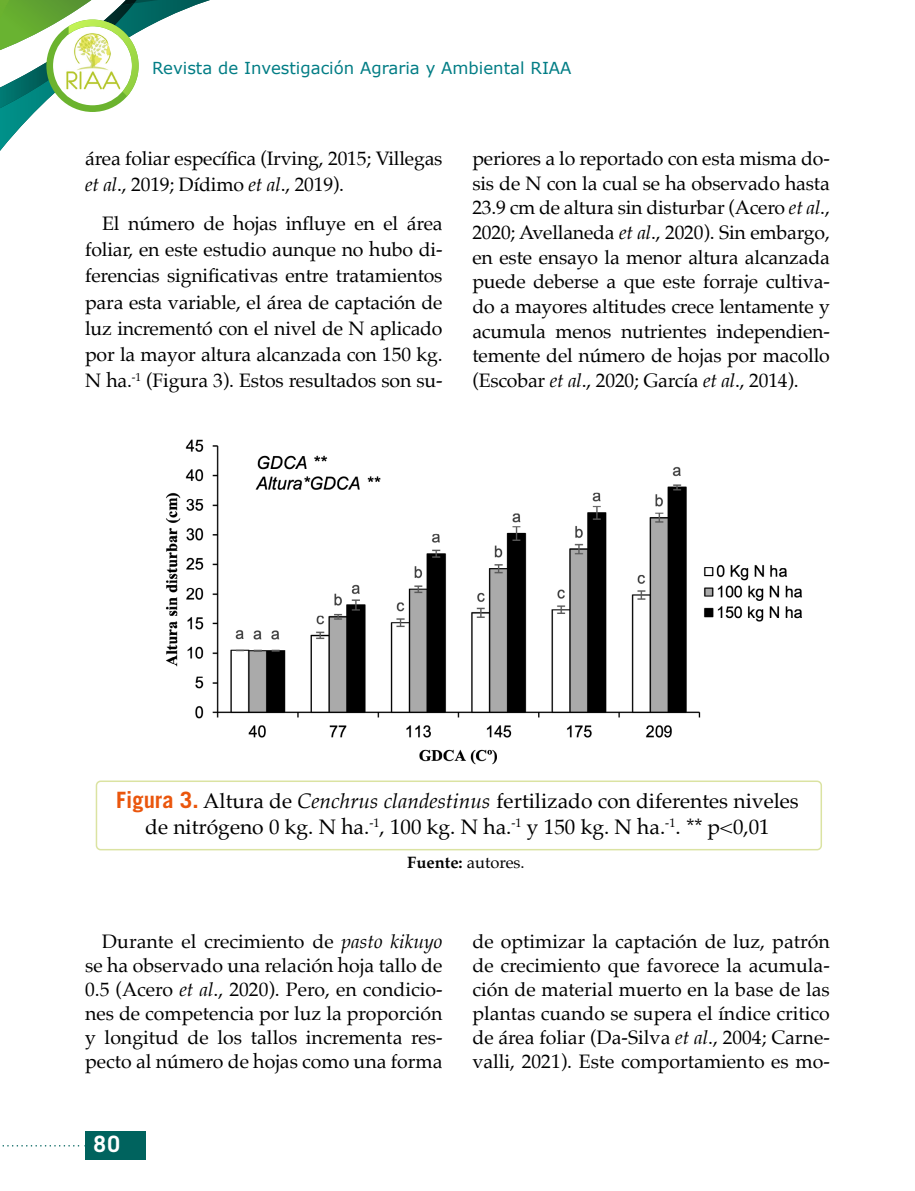
<style>
.page{position:relative;width:915px;height:1191px;background:#fff}
.page>*{position:absolute;margin:0;border:0;box-sizing:border-box;transform-origin:0 0}
.t1{font:700 22.5px "Trade Gothic LT Std";color:#fff}
.t2{font:21px/25.5px "Palatino";color:#000;text-align:center}
.t3{font:19.5px/24px "Palatino";letter-spacing:-.01em;color:#000;text-align:justify}
.t4{font:16.5px "Verdana";color:#027d85}
.t5{font:16.5px "Palatino";color:#000}
.s1{font-style:italic}
.s2{font-family:"Trade Gothic LT Std";font-weight:700;font-size:22.5px;color:#ea560d}
.s3{font-weight:700}
</style>
<div class="page">
<div style="left:86px;top:1131px;width:60px;height:28px;background:#00635e"></div>
<img style="left:0;top:0;width:210px;height:151px">
<img style="left:0;top:104px;width:134px;height:21px">
<svg style="left:0;top:0;width:183px;height:104px"></svg>
<img style="left:0;top:0;width:47px;height:63px">
<div style="left:46px;top:20px;width:93px;height:92px;background:#6bb32e;border-radius:50%"></div>
<div style="left:53px;top:26px;width:79px;height:79px;background:#fff;border-radius:50%"></div>
<img style="left:69px;top:20px;width:70px;height:76px">
<img style="left:76px;top:26px;width:56px;height:66px">
<img style="left:64px;top:33px;width:56px;height:57px">
<svg style="left:2px;top:1145px;width:84px;height:1px"></svg>
<img style="left:166px;top:439px;width:636px;height:326px">
<div style="left:96px;top:780px;width:725px;height:70px;border:2px solid #dbe3a2;border-radius:4px"></div>
<p class="t4" style="left:152px;top:58px;width:421px">Revista de Investigación Agraria y Ambiental RIAA</p>
<p class="t3" style="left:85px;top:145px;width:359px;line-height:26.1px">área foliar específica (Irving, 2015; Villegas <span class="s1">et al</span>., 2019; Dídimo <span class="s1">et al</span>., 2019).</p>
<p class="t3" style="left:85px;top:210px;width:359px;line-height:26.1px;text-indent:17px">El número de hojas influye en el área foliar, en este estudio aunque no hubo di&shy;ferencias significativas entre tratamientos para esta variable, el área de captación de luz incrementó con el nivel de N aplicado por la mayor altura alcanzada con 150 kg.<br>N ha.<sup>-1</sup> (Figura 3). Estos resultados son su-</p>
<p class="t3" style="left:472px;top:146px;width:359px;line-height:24.6px">periores a lo reportado con esta misma do&shy;sis de N con la cual se ha observado hasta 23.9 cm de altura sin disturbar (Acero <span class="s1">et al</span>., 2020; Avellaneda <span class="s1">et al</span>., 2020). Sin embargo, en este ensayo la menor altura alcanzada puede deberse a que este forraje cultiva&shy;do a mayores altitudes crece lentamente y acumula menos nutrientes independien&shy;temente del número de hojas por macollo (Escobar <span class="s1">et al</span>., 2020; García <span class="s1">et al</span>., 2014).</p>
<p class="t2" style="left:116px;top:788px;width:684px"><span class="s2">Figura 3.</span> Altura de <span class="s1">Cenchrus clandestinus</span> fertilizado con diferentes niveles de nitrógeno 0 kg. N ha.<sup>-1</sup>, 100 kg. N ha.<sup>-1</sup> y 150 kg. N ha.<sup>-1</sup>. ** p&lt;0,01</p>
<p class="t5" style="left:407px;top:848px;width:119px"><span class="s3">Fuente:</span> autores.</p>
<p class="t3" style="left:85px;top:928px;width:359px;text-indent:17px">Durante el crecimiento de <span class="s1">pasto kikuyo </span>se ha observado una relación hoja tallo de 0.5 (Acero <span class="s1">et al</span>., 2020). Pero, en condicio&shy;nes de competencia por luz la proporción y longitud de los tallos incrementa res&shy;pecto al número de hojas como una forma</p>
<p class="t3" style="left:472px;top:929px;width:359px">de optimizar la captación de luz, patrón de crecimiento que favorece la acumula&shy;ción de material muerto en la base de las plantas cuando se supera el índice critico de área foliar (Da-Silva <span class="s1">et al</span>., 2004; Carne&shy;valli, 2021). Este comportamiento es mo-</p>
<p class="t1" style="left:94px;top:1130px;width:28px">80</p>
</div>
